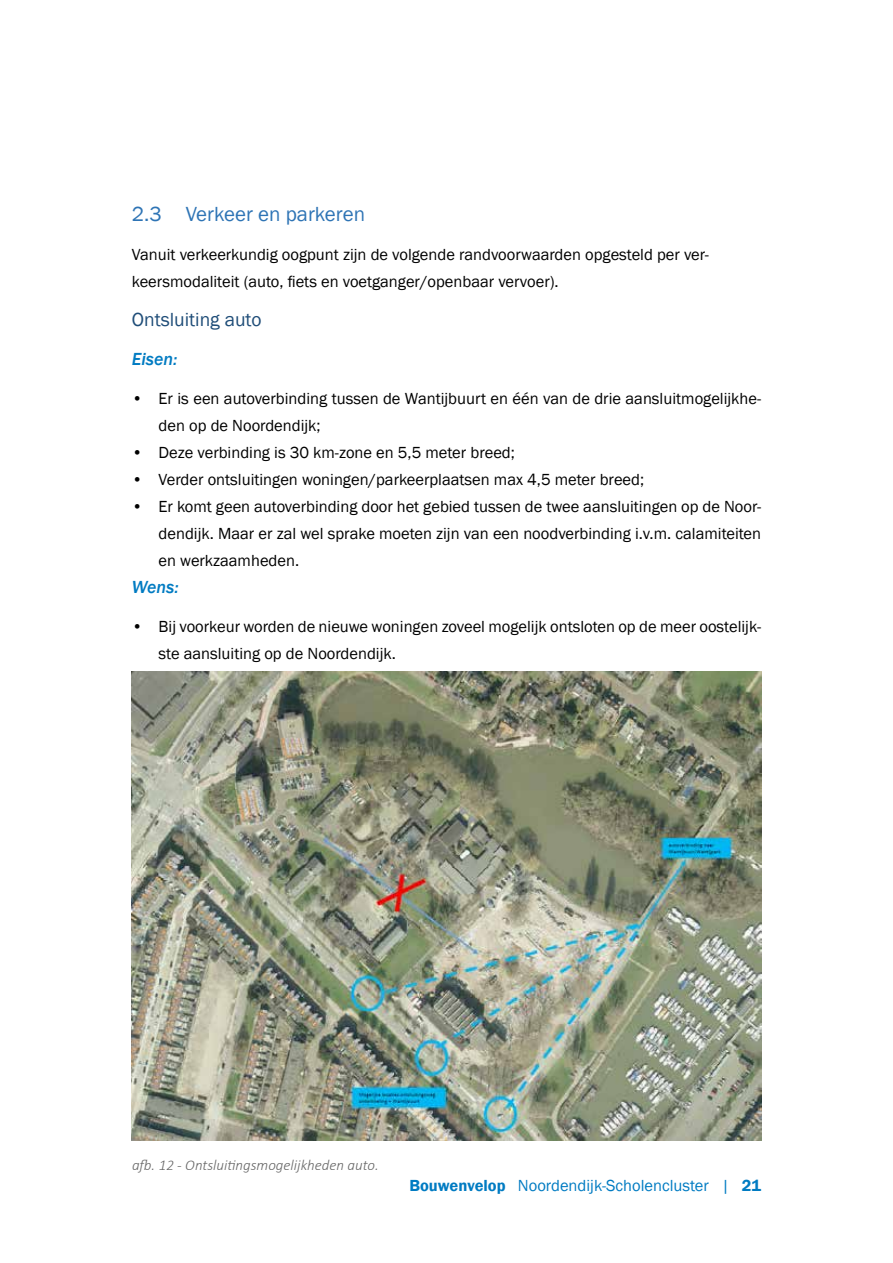
<style>
.page{position:relative;width:893px;height:1263px;background:#fff}
.page>*{position:absolute;margin:0;border:0;box-sizing:border-box;transform-origin:0 0}
.t1{font:21px "Franklin Gothic";color:#2e74b5}
.t2{font:19.5px "Franklin Gothic";color:#1f4d78}
.t3{font:italic 500 18px "Franklin Gothic";color:#007bc2}
.t4{font:16.5px/27px "Franklin Gothic";color:#000}
.t5{font:16.5px "Franklin Gothic";color:#007bc2}
.t6{font:italic 300 15px "Calibri";color:#666}
.s1{font-weight:600}
</style>
<div class="page">
<img style="left:132px;top:672px;width:629px;height:468px">
<p class="t1" style="left:132px;top:201px;width:235px">2.3 Verkeer en parkeren</p>
<p class="t4" style="left:132px;top:241px;width:579px">Vanuit verkeerkundig oogpunt zijn de volgende randvoorwaarden opgesteld per ver&shy;keersmodaliteit (auto, fiets en voetganger/openbaar vervoer).</p>
<p class="t2" style="left:132px;top:307px;width:131px">Ontsluiting auto</p>
<p class="t3" style="left:132px;top:348px;width:47px">Eisen:</p>
<p class="t4" style="left:159px;top:385px;width:604px;text-indent:-27px">• Er is een autoverbinding tussen de Wantijbuurt en één van de drie aansluitmogelijkhe&shy;den op de Noordendijk;</p>
<p class="t4" style="left:132px;top:439px;width:385px">• Deze verbinding is 30 km-zone en 5,5 meter breed;</p>
<p class="t4" style="left:132px;top:466px;width:514px">• Verder ontsluitingen woningen/parkeerplaatsen max 4,5 meter breed;</p>
<p class="t4" style="left:159px;top:493px;width:604px;text-align:justify;text-indent:-27px">• Er komt geen autoverbinding door het gebied tussen de twee aansluitingen op de Noor&shy;dendijk. Maar er zal wel sprake moeten zijn van een noodverbinding i.v.m. calamiteiten en werkzaamheden.</p>
<p class="t3" style="left:132px;top:576px;width:48px">Wens:</p>
<p class="t4" style="left:159px;top:613px;width:604px;text-indent:-27px">• Bij voorkeur worden de nieuwe woningen zoveel mogelijk ontsloten op de meer oostelijk&shy;ste aansluiting op de Noordendijk.</p>
<p class="t6" style="left:132px;top:1155px;width:248px">afb. 12 - Ontsluitingsmogelijkheden auto.</p>
<p class="t5" style="left:409px;top:1175px;width:353px"><span class="s1">Bouwenvelop</span> Noordendijk-Scholencluster | <span class="s1">21</span></p>
</div>
